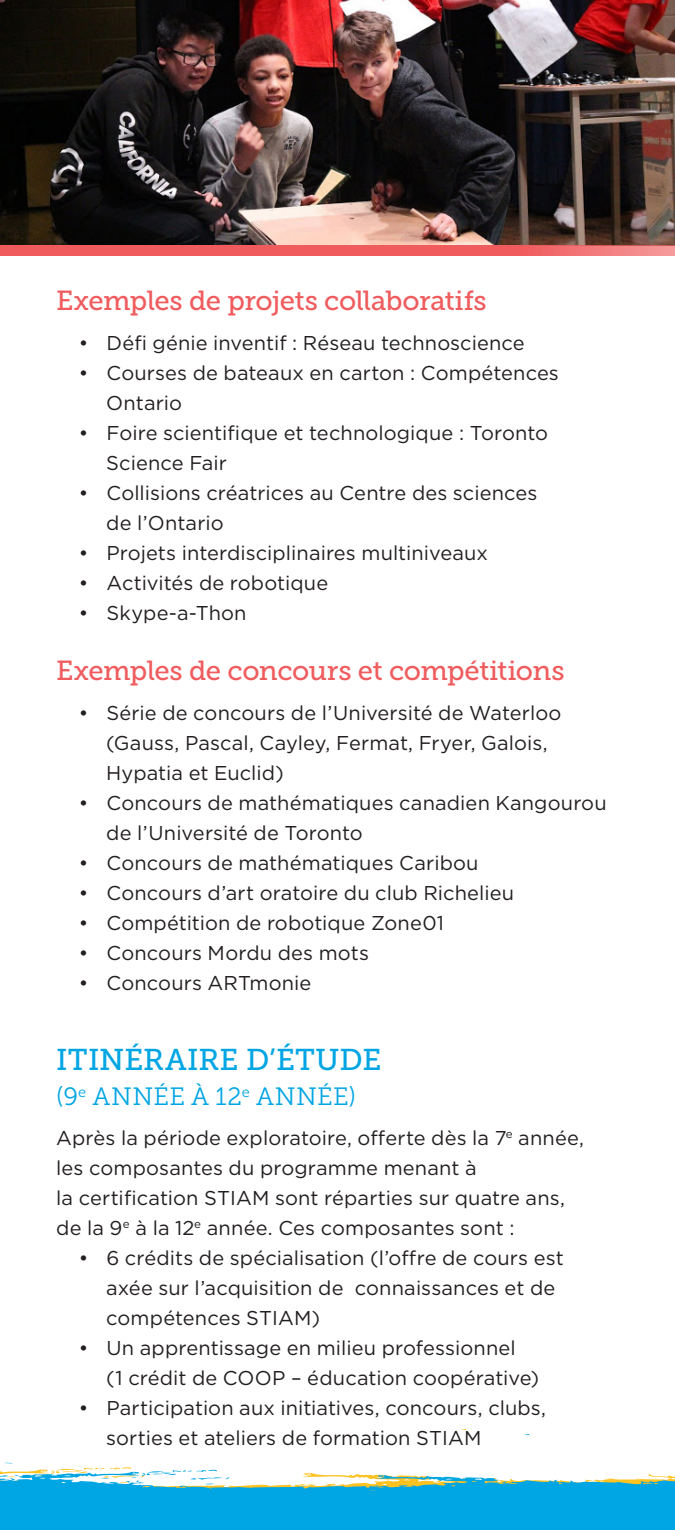
<style>
.page{position:relative;width:675px;height:1530px;background:#fff}
.page>*{position:absolute;margin:0;border:0;box-sizing:border-box;transform-origin:0 0}
.t1{font:30px "Museo Slab 500";letter-spacing:.005em;color:#00a5e3}
.t2{font:27.5px "Museo Slab 500";letter-spacing:-.015em;color:#f05c5e}
.t3{font:25px "Museo Slab 300";letter-spacing:.015em;color:#00a5e3}
.t4{font:20px/30px "Gotham";letter-spacing:.005em;color:#231f20}
</style>
<div class="page">
<svg style="left:0;top:1471px;width:675px;height:48px;background:#34b4dd"></svg>
<svg style="left:0;top:1474px;width:18px;height:5px"></svg>
<svg style="left:525px;top:1503px;width:42px;height:12px"></svg>
<svg style="left:34px;top:1467px;width:196px;height:18px"></svg>
<svg style="left:4px;top:1462px;width:9px;height:2px"></svg>
<div style="left:0;top:1519px;width:675px;height:11px;background:#00a5e3"></div>
<img style="left:0;top:0;width:675px;height:246px">
<svg style="left:0;top:246px;width:675px;height:10px;background:#f06365"></svg>
<h2 class="t2" style="left:56px;top:285px;width:432px">Exemples de projets collaboratifs</h2>
<p class="t4" style="left:79px;top:327px;width:448px">• Défi génie inventif : Réseau technoscience</p>
<p class="t4" style="left:106px;top:357px;width:454px;text-indent:-28px">• Courses de bateaux en carton : Compétences<br>Ontario</p>
<p class="t4" style="left:106px;top:417px;width:443px;text-indent:-28px">• Foire scientifique et technologique : Toronto<br>Science Fair</p>
<p class="t4" style="left:106px;top:477px;width:433px;text-indent:-28px">• Collisions créatrices au Centre des sciences de l’Ontario</p>
<p class="t4" style="left:79px;top:537px;width:411px">• Projets interdisciplinaires multiniveaux</p>
<p class="t4" style="left:79px;top:567px;width:251px">• Activités de robotique</p>
<p class="t4" style="left:79px;top:597px;width:169px">• Skype-a-Thon</p>
<h2 class="t2" style="left:56px;top:655px;width:510px">Exemples de concours et compétitions</h2>
<p class="t4" style="left:106px;top:697px;width:457px;text-indent:-28px">• Série de concours de l’Université de Waterloo (Gauss, Pascal, Cayley, Fermat, Fryer, Galois,<br>Hypatia et Euclid)</p>
<p class="t4" style="left:106px;top:787px;width:502px;text-indent:-28px">• Concours de mathématiques canadien Kangourou de l’Université de Toronto</p>
<p class="t4" style="left:79px;top:847px;width:401px">• Concours de mathématiques Caribou</p>
<p class="t4" style="left:79px;top:877px;width:437px">• Concours d’art oratoire du club Richelieu</p>
<p class="t4" style="left:79px;top:907px;width:367px">• Compétition de robotique Zone01</p>
<p class="t4" style="left:79px;top:937px;width:292px">• Concours Mordu des mots</p>
<p class="t4" style="left:79px;top:967px;width:234px">• Concours ARTmonie</p>
<h1 class="t1" style="left:56px;top:1043px;width:327px">ITINÉRAIRE D’ÉTUDE</h1>
<p class="t3" style="left:56px;top:1083px;width:301px">(9<sup>e</sup> ANNÉE À 12<sup>e</sup> ANNÉE)</p>
<p class="t4" style="left:56px;top:1122px;width:529px">Après la période exploratoire, offerte dès la 7<sup>e</sup> année, les composantes du programme menant à<br>la certification STIAM sont réparties sur quatre ans, de la 9<sup>e</sup> à la 12<sup>e</sup> année. Ces composantes sont :</p>
<p class="t4" style="left:106px;top:1242px;width:459px;text-indent:-28px">• 6 crédits de spécialisation (l’offre de cours est axée sur l’acquisition de connaissances et de compétences STIAM)</p>
<p class="t4" style="left:106px;top:1332px;width:434px;text-indent:-28px">• Un apprentissage en milieu professionnel<br>(1 crédit de COOP – éducation coopérative)</p>
<p class="t4" style="left:106px;top:1392px;width:441px;text-indent:-28px">• Participation aux initiatives, concours, clubs, sorties et ateliers de formation STIAM</p>
</div>
